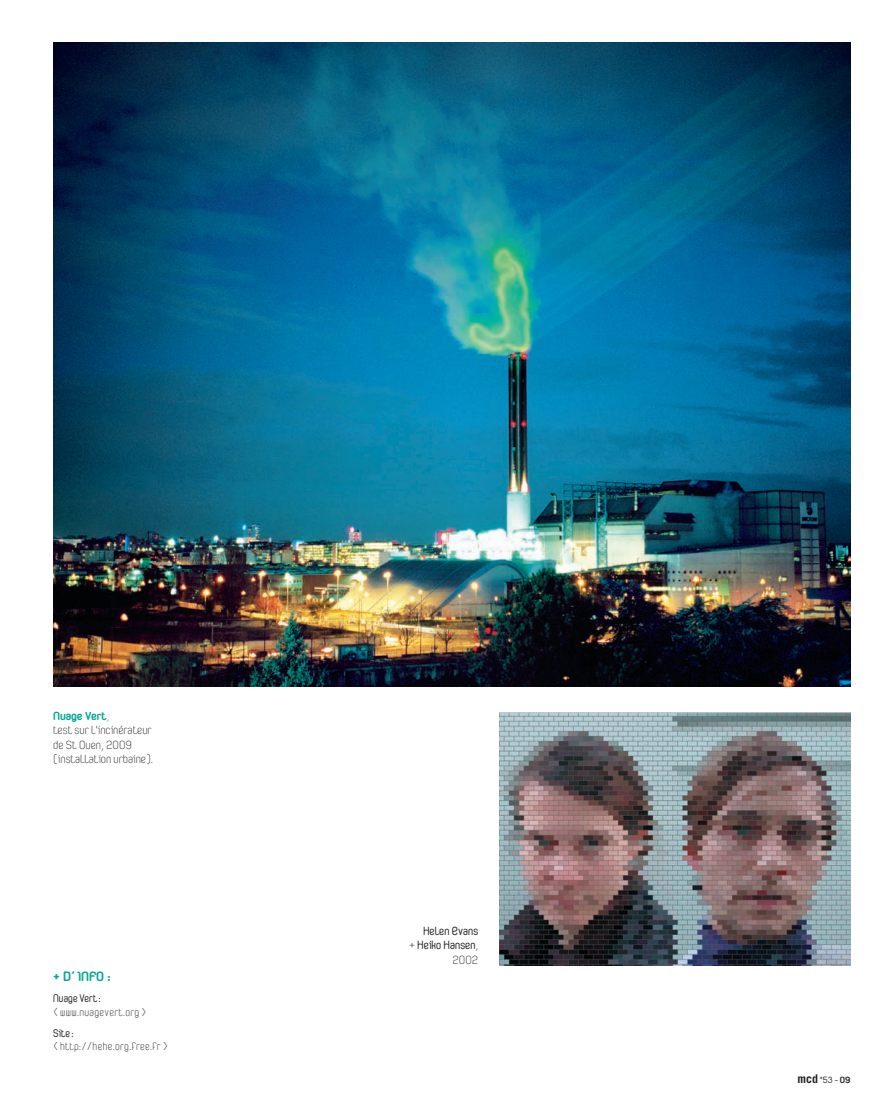
<style>
.page{position:relative;width:893px;height:1106px;background:#fff}
.page>*{position:absolute;margin:0;border:0;box-sizing:border-box;transform-origin:0 0}
.t1{font:900 18px "JULIETTE";color:#00a895}
.t2{font:15.75px/14.2px "JULIETTE";color:#231f20}
.t3{font:600 15.75px/14.2px "JULIETTE";color:#231f20;text-align:right}
.t4{font:14.7px "JULIETTE";letter-spacing:.025em;color:#231f20}
.t5{font:600 14.7px "JULIETTE";color:#231f20}
.t6{font:600 12px "JULIETTE";color:#231f20}
.s1{font-weight:900;color:#00a895}
.s2{color:#00a895}
.s3{font-weight:400}
.s4{font-family:"Trade Gothic";font-weight:700}
.s5{font-weight:900}
</style>
<div class="page">
<img style="left:53px;top:43px;width:797px;height:643px">
<img style="left:500px;top:712px;width:350px;height:253px">
<p class="t2" style="left:53px;top:707px;width:102px"><span class="s1">Nuage Vert</span><span class="s2">,<br></span>test sur l'incinérateur de St Ouen, 2009 (installation urbaine).</p>
<p class="t1" style="left:53px;top:963px;width:59px">+ D’INFO :</p>
<p class="t5" style="left:53px;top:988px;width:49px">Nuage Vert :</p>
<p class="t4" style="left:53px;top:1001px;width:95px">&lt; www.nuagevert.org &gt;</p>
<p class="t5" style="left:53px;top:1023px;width:22px">Site :</p>
<p class="t4" style="left:53px;top:1036px;width:116px">&lt; http://hehe.org.free.fr &gt;</p>
<p class="t3" style="left:409px;top:922px;width:70px">Helen Evans<br><span class="s3">+</span> Heiko Hansen<span class="s3">,<br>2002</span></p>
<p class="t6" style="left:797px;top:1071px;width:54px"><span class="s4">mcd</span> #53 - <span class="s5">09</span></p>
</div>
